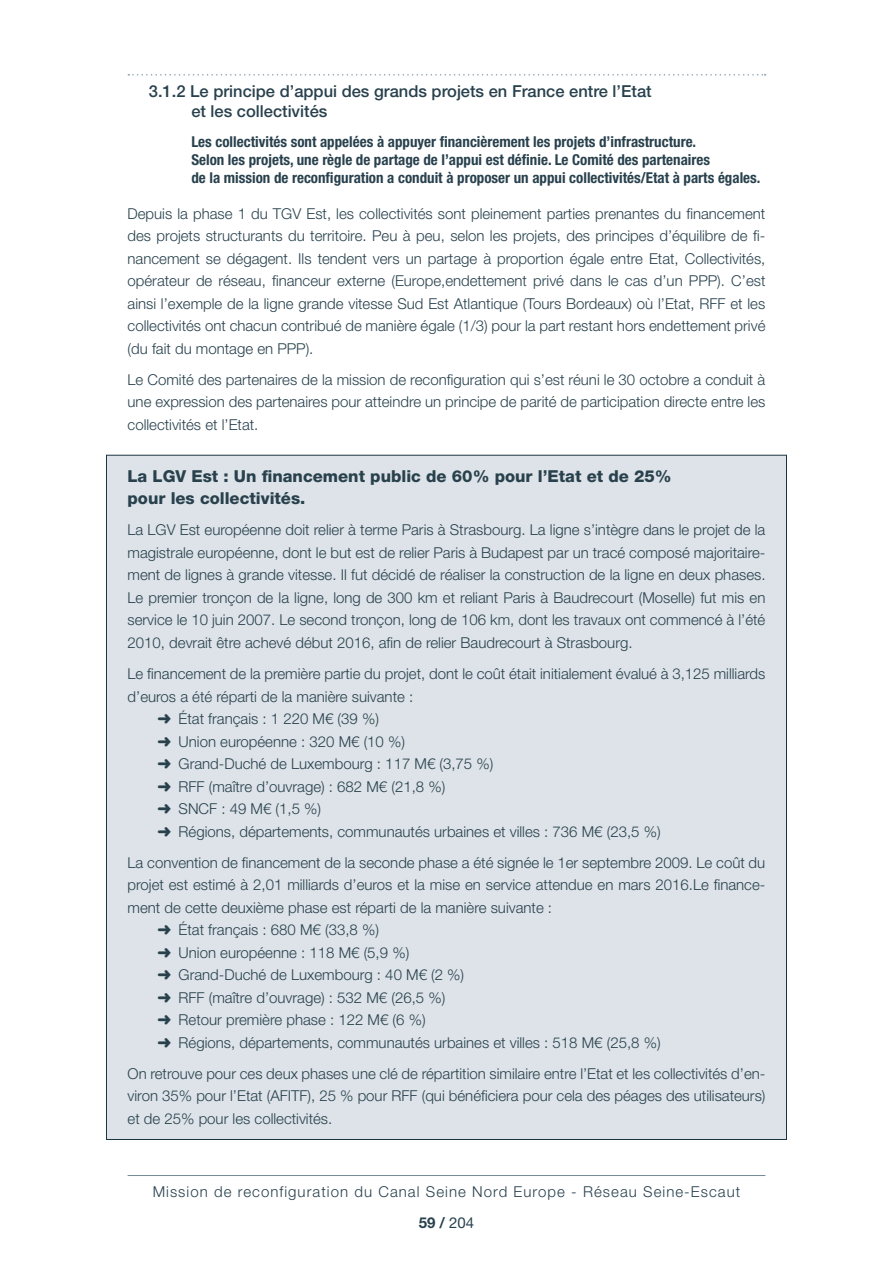
<style>
.page{position:relative;width:893px;height:1263px;background:#fff}
.page>*{position:absolute;margin:0;border:0;box-sizing:border-box;transform-origin:0 0}
.gra1_11tex{font:500 16.5px/19.8px "Helvetica Neue LT Std";color:#28414d}
.titre_port_heavy{font:800 16.5px/22.5px "Helvetica Neue LT Std";color:#28414d}
.t1{font:300 15px/22.5px "Helvetica Neue LT Std";color:#28414d;text-align:justify}
.chapeau{font:700 condensed 15px/18px "Helvetica Neue LT Std";color:#28414d}
.t2{font:300 15px/31px "Helvetica Neue LT Std";letter-spacing:.07em;color:#28414d;text-align:center}
.s1{font-weight:700}
.s2{font-weight:400}
</style>
<div class="page">
<hr style="left:128px;top:1175px;width:637px;height:1px;background:#738a95">
<div style="left:106px;top:455px;width:681px;height:685px;background:#dde3e8;border:1px solid #1b343f"></div>
<svg style="left:128px;top:74px;width:638px;height:2px"></svg>
<p class="gra1_11tex" style="left:191px;top:81px;width:462px;text-indent:-43px">3.1.2 Le principe d’appui des grands projets en France entre l’Etat et les collectivités</p>
<p class="chapeau" style="left:191px;top:133px;width:571px">Les collectivités sont appelées à appuyer financièrement les projets d’infrastructure.<br>Selon les projets, une règle de partage de l’appui est définie. Le Comité des partenaires<br>de la mission de reconfiguration a conduit à proposer un appui collectivités/Etat à parts égales.</p>
<p class="t1" style="left:128px;top:202px;width:639px">Depuis la phase 1 du TGV Est, les collectivités sont pleinement parties prenantes du financement des projets structurants du territoire. Peu à peu, selon les projets, des principes d’équilibre de fi&shy;nancement se dégagent. Ils tendent vers un partage à proportion égale entre Etat, Collectivités, opérateur de réseau, financeur externe (Europe,endettement privé dans le cas d’un PPP). C’est ainsi l’exemple de la ligne grande vitesse Sud Est Atlantique (Tours Bordeaux) où l’Etat, RFF et les collectivités ont chacun contribué de manière égale (1/3) pour la part restant hors endettement privé (du fait du montage en PPP).</p>
<p class="t1" style="left:128px;top:368px;width:639px">Le Comité des partenaires de la mission de reconfiguration qui s’est réuni le 30 octobre a conduit à une expression des partenaires pour atteindre un principe de parité de participation directe entre les collectivités et l’Etat.</p>
<p class="titre_port_heavy" style="left:128px;top:465px;width:546px">La LGV Est : Un financement public de 60% pour l’Etat et de 25% pour les collectivités.</p>
<p class="t1" style="left:128px;top:519px;width:639px">La LGV Est européenne doit relier à terme Paris à Strasbourg. La ligne s’intègre dans le projet de la magistrale européenne, dont le but est de relier Paris à Budapest par un tracé composé majoritaire&shy;ment de lignes à grande vitesse. Il fut décidé de réaliser la construction de la ligne en deux phases.<br>Le premier tronçon de la ligne, long de 300 km et reliant Paris à Baudrecourt (Moselle) fut mis en service le 10 juin 2007. Le second tronçon, long de 106 km, dont les travaux ont commencé à l’été 2010, devrait être achevé début 2016, afin de relier Baudrecourt à Strasbourg.</p>
<p class="t1" style="left:128px;top:662px;width:639px">Le financement de la première partie du projet, dont le coût était initialement évalué à 3,125 milliards d’euros a été réparti de la manière suivante :</p>
<p class="t1" style="left:157px;top:707px;width:223px">➜ État français : 1 220 M€ (39 %)</p>
<p class="t1" style="left:157px;top:730px;width:249px">➜ Union européenne : 320 M€ (10 %)</p>
<p class="t1" style="left:157px;top:752px;width:338px">➜ Grand-Duché de Luxembourg : 117 M€ (3,75 %)</p>
<p class="t1" style="left:157px;top:775px;width:290px">➜ RFF (maître d’ouvrage) : 682 M€ (21,8 %)</p>
<p class="t1" style="left:157px;top:797px;width:165px">➜ SNCF : 49 M€ (1,5 %)</p>
<p class="t1" style="left:157px;top:820px;width:505px">➜ Régions, départements, communautés urbaines et villes : 736 M€ (23,5 %)</p>
<p class="t1" style="left:128px;top:851px;width:639px">La convention de financement de la seconde phase a été signée le 1er septembre 2009. Le coût du projet est estimé à 2,01 milliards d’euros et la mise en service attendue en mars 2016.Le finance&shy;ment de cette deuxième phase est réparti de la manière suivante :</p>
<p class="t1" style="left:157px;top:918px;width:223px">➜ État français : 680 M€ (33,8 %)</p>
<p class="t1" style="left:157px;top:941px;width:253px">➜ Union européenne : 118 M€ (5,9 %)</p>
<p class="t1" style="left:157px;top:963px;width:308px">➜ Grand-Duché de Luxembourg : 40 M€ (2 %)</p>
<p class="t1" style="left:157px;top:986px;width:290px">➜ RFF (maître d’ouvrage) : 532 M€ (26,5 %)</p>
<p class="t1" style="left:157px;top:1008px;width:270px">➜ Retour première phase : 122 M€ (6 %)</p>
<p class="t1" style="left:157px;top:1031px;width:505px">➜ Régions, départements, communautés urbaines et villes : 518 M€ (25,8 %)</p>
<p class="t1" style="left:128px;top:1062px;width:639px">On retrouve pour ces deux phases une clé de répartition similaire entre l’Etat et les collectivités d’en&shy;viron 35% pour l’Etat (AFITF), 25 % pour RFF (qui bénéficiera pour cela des péages des utilisateurs) et de 25% pour les collectivités.</p>
<p class="t2" style="left:153px;top:1176px;width:589px">Mission de reconfiguration du Canal Seine Nord Europe - Réseau Seine-Escaut<br><span class="s1">59 /</span> <span class="s2">204</span></p>
</div>
